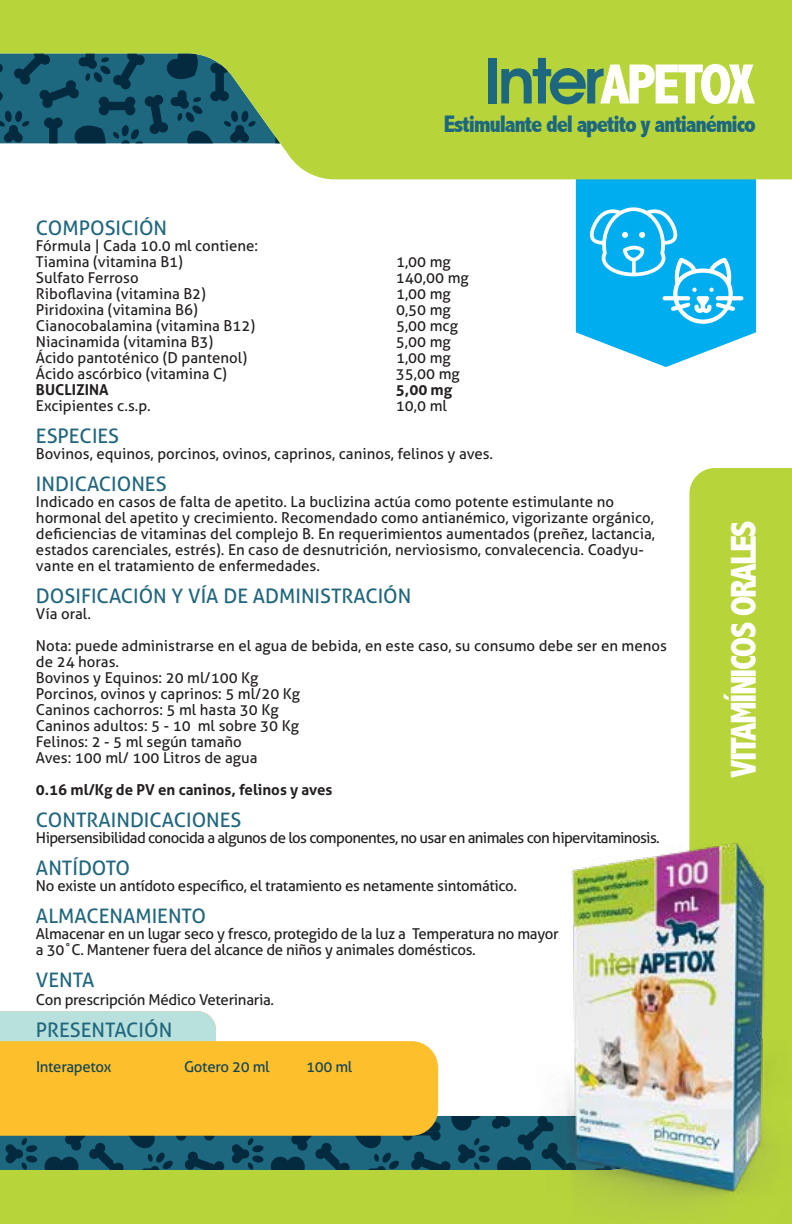
<style>
.page{position:relative;width:792px;height:1224px;background:#fff}
.page>*{position:absolute;margin:0;border:0;box-sizing:border-box;transform-origin:0 0}
.t1{font:800 condensed 57.2px "Abadi";letter-spacing:-.05em;color:#fff}
.t2{font:800 condensed 36px "Abadi";letter-spacing:-.05em;color:#fff}
.t3{font:800 condensed 24px "Abadi";letter-spacing:-.05em;color:#1d687e}
.t4{font:20px "Aller";color:#21667d}
.t5{font:15px/16px "Aller";color:#231f20}
.t6{font:15px/16px "Aller";letter-spacing:-.02em;color:#231f20}
.t7{font:15px "Aller";letter-spacing:-.04em;color:#231f20}
.t8{font:700 15px "Aller";color:#231f20}
.t9{font:15px "Aller";letter-spacing:-.02em;color:#134554}
.s1{font-family:"Avant Garde IT Cby BT";font-weight:600;font-stretch:normal;font-size:64.2px;color:#1d687e}
</style>
<div class="page">
<svg style="left:576px;top:179px;width:180px;height:188px;fill:#00aeef"></svg>
<svg style="left:0;top:0;width:792px;height:179px;background:#a3c351"></svg>
<svg style="left:589px;top:206px;width:154px;height:118px;background:#29bbf1"></svg>
<div style="left:0;top:1170px;width:524px;height:54px;background:#b7d43b"></div>
<svg style="left:0;top:1011px;width:524px;height:159px"></svg>
<div style="left:0;top:1041px;width:438px;height:95px;background:#febf2c"></div>
<div style="left:689px;top:468px;width:103px;height:307px;background:#b7d43b"></div>
<img style="left:524px;top:775px;width:268px;height:449px">
<h1 class="t1" style="left:484px;top:51px;width:273px"><span class="s1">Inter</span>APETOX</h1>
<h3 class="t3" style="left:444px;top:110px;width:314px">Estimulante del apetito y antianémico</h3>
<h3 class="t4" style="left:36px;top:215px;width:133px">COMPOSICIÓN</h3>
<p class="t5" style="left:36px;top:237px;width:224px">Fórmula | Cada 10.0 ml contiene:<br>Tiamina (vitamina B1)</p>
<p class="t5" style="left:396px;top:253px;width:56px">1,00 mg</p>
<p class="t5" style="left:36px;top:269px;width:104px">Sulfato Ferroso</p>
<p class="t5" style="left:396px;top:269px;width:74px">140,00 mg</p>
<p class="t5" style="left:36px;top:285px;width:172px">Riboflavina (vitamina B2)</p>
<p class="t5" style="left:396px;top:285px;width:56px">1,00 mg</p>
<p class="t5" style="left:36px;top:301px;width:163px">Piridoxina (vitamina B6)</p>
<p class="t5" style="left:396px;top:301px;width:56px">0,50 mg</p>
<p class="t5" style="left:36px;top:317px;width:221px">Cianocobalamina (vitamina B12)</p>
<p class="t5" style="left:396px;top:317px;width:64px">5,00 mcg</p>
<p class="t5" style="left:36px;top:333px;width:179px">Niacinamida (vitamina B3)</p>
<p class="t5" style="left:396px;top:333px;width:56px">5,00 mg</p>
<p class="t5" style="left:36px;top:349px;width:213px">Ácido pantoténico (D pantenol)</p>
<p class="t5" style="left:396px;top:349px;width:56px">1,00 mg</p>
<p class="t5" style="left:36px;top:365px;width:193px">Ácido ascórbico (vitamina C)</p>
<p class="t5" style="left:396px;top:365px;width:65px">35,00 mg</p>
<p class="t8" style="left:36px;top:380px;width:74px">BUCLIZINA</p>
<p class="t8" style="left:396px;top:380px;width:58px">5,00 mg</p>
<p class="t5" style="left:36px;top:397px;width:116px">Excipientes c.s.p.</p>
<p class="t5" style="left:396px;top:397px;width:53px">10,0 ml</p>
<h3 class="t4" style="left:36px;top:423px;width:85px">ESPECIES</h3>
<p class="t5" style="left:36px;top:445px;width:459px">Bovinos, equinos, porcinos, ovinos, caprinos, caninos, felinos y aves.</p>
<h3 class="t4" style="left:36px;top:471px;width:132px">INDICACIONES</h3>
<p class="t5" style="left:36px;top:493px;width:621px">Indicado en casos de falta de apetito. La buclizina actúa como potente estimulante no hormonal del apetito y crecimiento. Recomendado como antianémico, vigorizante orgánico, deficiencias de vitaminas del complejo B. En requerimientos aumentados (preñez, lactancia, estados carenciales, estrés). En caso de desnutrición, nerviosismo, convalecencia. Coadyu&shy;vante en el tratamiento de enfermedades.</p>
<h3 class="t4" style="left:36px;top:583px;width:377px">DOSIFICACIÓN Y VÍA DE ADMINISTRACIÓN</h3>
<p class="t5" style="left:36px;top:597px;width:632px;line-height:32px">Vía oral.<br>Nota: puede administrarse en el agua de bebida, en este caso, su consumo debe ser en menos</p>
<p class="t5" style="left:36px;top:653px;width:266px">de 24 horas.<br>Bovinos y Equinos: 20 ml/100 Kg<br>Porcinos, ovinos y caprinos: 5 ml/20 Kg<br>Caninos cachorros: 5 ml hasta 30 Kg<br>Caninos adultos: 5 - 10 ml sobre 30 Kg<br>Felinos: 2 - 5 ml según tamaño<br>Aves: 100 ml/ 100 Litros de agua</p>
<p class="t8" style="left:36px;top:780px;width:298px">0.16 ml/Kg de PV en caninos, felinos y aves</p>
<h3 class="t4" style="left:36px;top:807px;width:207px">CONTRAINDICACIONES</h3>
<p class="t7" style="left:36px;top:828px;width:625px">Hipersensibilidad conocida a algunos de los componentes, no usar en animales con hipervitaminosis.</p>
<h3 class="t4" style="left:36px;top:855px;width:96px">ANTÍDOTO</h3>
<p class="t6" style="left:36px;top:877px;width:483px">No existe un antídoto específico, el tratamiento es netamente sintomático.</p>
<h3 class="t4" style="left:36px;top:903px;width:171px">ALMACENAMIENTO</h3>
<p class="t6" style="left:36px;top:925px;width:524px">Almacenar en un lugar seco y fresco, protegido de la luz a Temperatura no mayor a 30˚C. Mantener fuera del alcance de niños y animales domésticos.</p>
<h3 class="t4" style="left:36px;top:967px;width:60px">VENTA</h3>
<p class="t6" style="left:36px;top:991px;width:240px">Con prescripción Médico Veterinaria.</p>
<h3 class="t4" style="left:36px;top:1017px;width:138px">PRESENTACIÓN</h3>
<p class="t9" style="left:36px;top:1058px;width:77px">Interapetox</p>
<p class="t9" style="left:184px;top:1058px;width:87px">Gotero 20 ml</p>
<p class="t9" style="left:306px;top:1058px;width:48px">100 ml</p>
<h2 class="t2" style="left:723px;top:778px;width:259px;rotate:-90deg">VITAMÍNICOS ORALES</h2>
</div>
